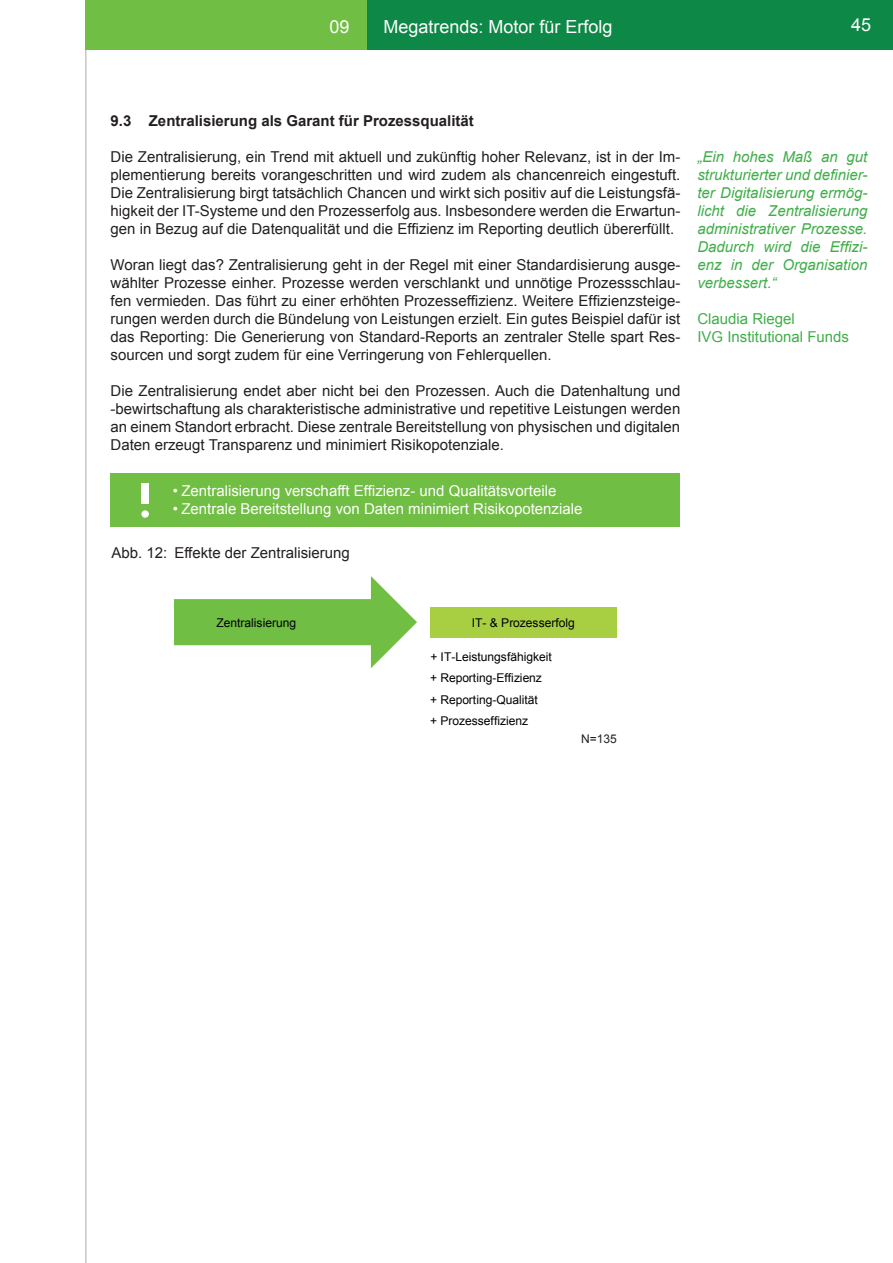
<style>
.page{position:relative;width:893px;height:1263px;background:#fff}
.page>*{position:absolute;margin:0;border:0;box-sizing:border-box;transform-origin:0 0}
.t1{font:18px "Arial";color:#fff}
.t2{font:15px/18px "Arial";color:#231f20;text-align:justify}
.t3{font:italic 15px/18px "Arial";color:#40ae49;text-align:justify}
.t4{font:15px "Arial";color:#fff}
.t5{font:700 15px "Arial";color:#231f20}
.t6{font:15px/18px "Arial";color:#40ae49}
.t7{font:12px/21.1px "Arial";letter-spacing:-.005em;color:#000001}
.t8{font:12px "Arial";color:#231f20}
</style>
<div class="page">
<hr style="left:85px;top:50px;width:2px;height:1213px;background:#c7c8ca">
<div style="left:366px;top:0;width:527px;height:50px;background:#0d8846"></div>
<div style="left:85px;top:0;width:281px;height:50px;background:#70be44"></div>
<div style="left:111px;top:473px;width:569px;height:53px;background:#70be44"></div>
<div style="left:141px;top:483px;width:8px;height:21px;background:#fff"></div>
<div style="left:141px;top:510px;width:8px;height:8px;background:#fff;border-radius:50%"></div>
<div style="left:430px;top:607px;width:186px;height:30px;background:#a8cf41"></div>
<svg style="left:174px;top:576px;width:243px;height:92px"></svg>
<p class="t1" style="left:329px;top:15px;width:22px">09</p>
<p class="t1" style="left:383px;top:15px;width:231px">Megatrends: Motor für Erfolg</p>
<p class="t1" style="left:851px;top:13px;width:22px">45</p>
<p class="t5" style="left:111px;top:111px;width:365px">9.3 Zentralisierung als Garant für Prozessqualität</p>
<p class="t2" style="left:111px;top:148px;width:571px">Die Zentralisierung, ein Trend mit aktuell und zukünftig hoher Relevanz, ist in der Im&shy;plementierung bereits vorangeschritten und wird zudem als chancenreich eingestuft.<br>Die Zentralisierung birgt tatsächlich Chancen und wirkt sich positiv auf die Leistungsfä&shy;higkeit der IT-Systeme und den Prozesserfolg aus. Insbesondere werden die Erwartun&shy;gen in Bezug auf die Datenqualität und die Effizienz im Reporting deutlich übererfüllt.</p>
<p class="t2" style="left:111px;top:256px;width:571px">Woran liegt das? Zentralisierung geht in der Regel mit einer Standardisierung ausge&shy;wählter Prozesse einher. Prozesse werden verschlankt und unnötige Prozessschlau&shy;fen vermieden. Das führt zu einer erhöhten Prozesseffizienz. Weitere Effizienzsteige&shy;rungen werden durch die Bündelung von Leistungen erzielt. Ein gutes Beispiel dafür ist das Reporting: Die Generierung von Standard-Reports an zentraler Stelle spart Res&shy;sourcen und sorgt zudem für eine Verringerung von Fehlerquellen.</p>
<p class="t2" style="left:111px;top:382px;width:571px">Die Zentralisierung endet aber nicht bei den Prozessen. Auch die Datenhaltung und -bewirtschaftung als charakteristische administrative und repetitive Leistungen werden an einem Standort erbracht. Diese zentrale Bereitstellung von physischen und digitalen Daten erzeugt Transparenz und minimiert Risikopotenziale.</p>
<p class="t4" style="left:173px;top:481px;width:385px">• Zentralisierung verschafft Effizienz- und Qualitätsvorteile</p>
<p class="t4" style="left:173px;top:499px;width:411px">• Zentrale Bereitstellung von Daten minimiert Risikopotenziale</p>
<p class="t2" style="left:111px;top:544px;width:240px">Abb. 12: Effekte der Zentralisierung</p>
<p class="t3" style="left:697px;top:148px;width:172px">„Ein hohes Maß an gut strukturierter und definier&shy;ter Digitalisierung ermög&shy;licht die Zentralisierung administrativer Prozesse.<br>Dadurch wird die Effizi&shy;enz in der Organisation verbessert.“</p>
<p class="t6" style="left:697px;top:310px;width:153px">Claudia Riegel<br>IVG Institutional Funds</p>
<p class="t7" style="left:217px;top:612px;width:81px">Zentralisierung</p>
<p class="t7" style="left:472px;top:612px;width:105px">IT- &amp; Prozesserfolg</p>
<p class="t7" style="left:430px;top:647px;width:123px">+ IT-Leistungsfähigkeit + Reporting-Effizienz + Reporting-Qualität<br>+ Prozesseffizienz</p>
<p class="t8" style="left:581px;top:731px;width:37px">N=135</p>
</div>
